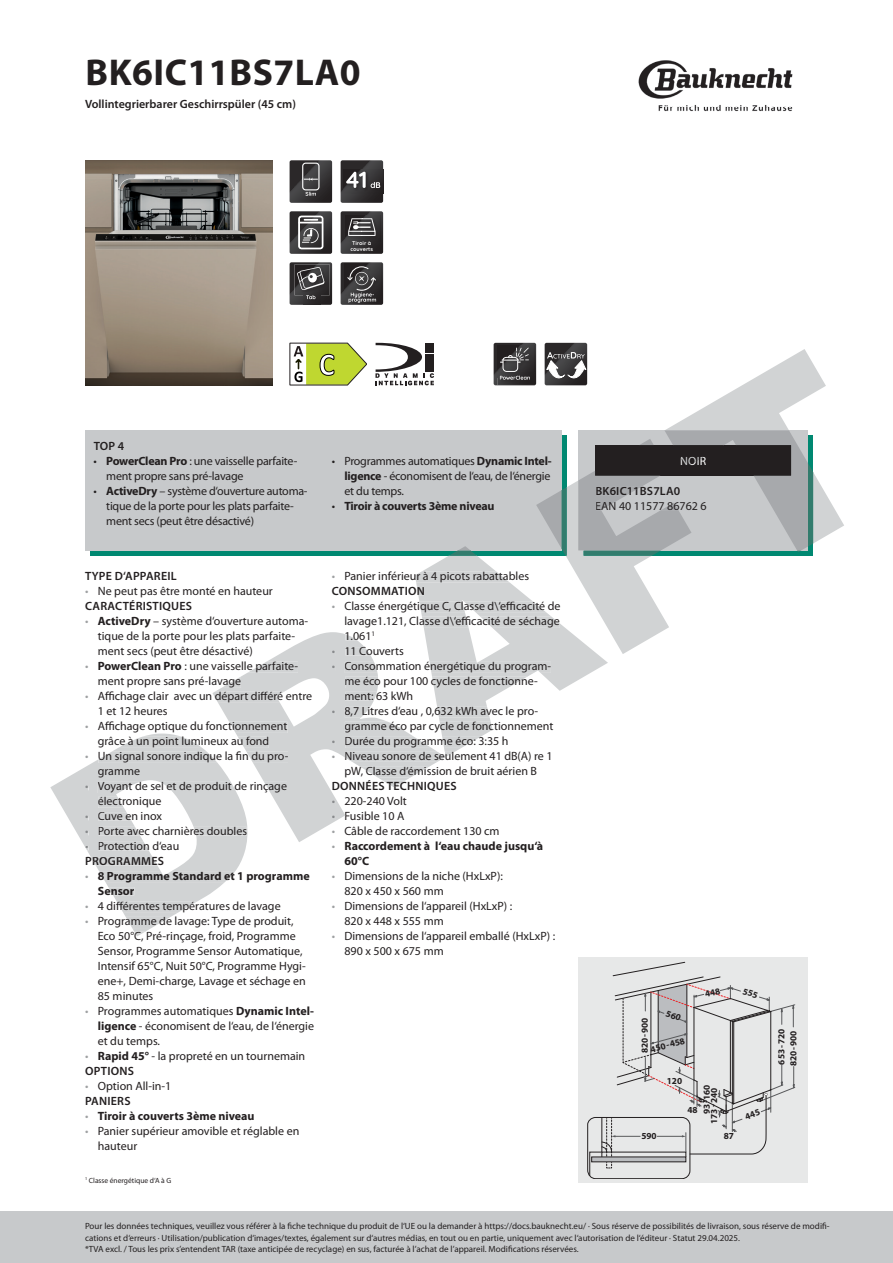
<style>
.page{position:relative;width:893px;height:1263px;background:#fff}
.page>*{position:absolute;margin:0;border:0;box-sizing:border-box;transform-origin:0 0}
.t1{font:700 37.5px "Myriad Pro";letter-spacing:.01em;color:#231f20}
.t2{font:12px/15px "Myriad Pro";color:#231f20}
.t3{font:12px/15px "Myriad Pro";letter-spacing:-.02em;color:#231f20}
.t4{font:600 12px "Myriad Pro";letter-spacing:.01em;color:#231f20}
.t5{font:700 12px/15px "Myriad Pro";color:#231f20}
.t6{font:700 12px "Myriad Pro";letter-spacing:-.02em;color:#231f20}
.t7{font:12px/15px "Myriad Pro";color:#9ea0a2}
.t8{font:12px "Myriad Pro";color:#888a8c}
.t9{font:12px "Myriad Pro";color:#d1d3d4}
.t10{font:700 9.3px/11.9px "Myriad Pro";color:#231f20}
.t11{font:700 9.15px "Myriad Pro";color:#231f20}
.t12{font:9px/11.2px "Myriad Pro";color:#231f20}
.t13{font:7.5px "Myriad Pro";color:#231f20}
.t14{font:7.05px "Myriad Pro";color:#231f20}
.t15{font:700 5.4px/5.4px "Quicksand Pro";color:#fff}
.s1{font-weight:700}
.s2{color:#9ea0a2}
.s3{font-weight:600}
.s4{color:#231f20}
.s5{color:#888a8c}
.s6{font-weight:400;color:#9ea0a2}
.s7{font-weight:400}
</style>
<div class="page">
<img style="left:638px;top:60px;width:155px;height:52px">
<div style="left:0;top:1212px;width:893px;height:51px;background:#c7c9cb"></div>
<img style="left:85px;top:160px;width:188px;height:183px">
<svg style="left:290px;top:160px;width:42px;height:43px;background:#454345"></svg>
<svg style="left:290px;top:211px;width:42px;height:43px;background:#5b5a5b"></svg>
<svg style="left:290px;top:262px;width:42px;height:43px;background:#4a4849"></svg>
<svg style="left:341px;top:160px;width:42px;height:43px;background:#484748"></svg>
<svg style="left:341px;top:211px;width:42px;height:43px;background:#474546"></svg>
<svg style="left:341px;top:262px;width:42px;height:43px;background:#494748"></svg>
<div style="left:578px;top:958px;width:230px;height:225px;background:#e7e8e8"></div>
<svg style="left:50px;top:343px;width:794px;height:593px"></svg>
<svg style="left:587px;top:962px;width:208px;height:217px"></svg>
<h1 class="t1" style="left:85px;top:48px;width:277px">BK6IC11BS7LA0</h1>
<p class="t4" style="left:85px;top:97px;width:212px">Vollintegrierbarer Geschirrspüler (45 cm)</p>
<p class="t15" style="left:350px;top:241px;width:24px">Tiroir à couverts</p>
<p class="t4" style="left:94px;top:439px;width:32px">TOP 4</p>
<p class="t3" style="left:106px;top:454px;width:193px;text-indent:-13px">• <span class="s1">PowerClean Pro</span> : une vaisselle parfaite&shy;ment propre sans pré-lavage</p>
<p class="t3" style="left:106px;top:484px;width:203px;text-indent:-13px">• <span class="s1">ActiveDry</span> – système d‘ouverture automa&shy;tique de la porte pour les plats parfaite&shy;ment secs (peut être désactivé)</p>
<p class="t4" style="left:85px;top:570px;width:93px">TYPE D‘APPAREIL</p>
<p class="t2" style="left:85px;top:584px;width:189px"><span class="s2">•</span> Ne peut pas être monté en hauteur<br><span class="s3">CARACTÉRISTIQUES</span></p>
<p class="t2" style="left:98px;top:614px;width:212px;text-indent:-13px"><span class="s2">•</span> <span class="s1">ActiveDry</span> – système d‘ouverture automa&shy;tique de la porte pour les plats parfaite&shy;ment secs (peut être désactivé)</p>
<p class="t2" style="left:85px;top:659px;width:215px"><span class="s2">•</span> <span class="s1">PowerClean Pro</span> : une vaisselle parfaite-</p>
<p class="t7" style="left:85px;top:689px;width:31px">• <span class="s4">f</span></p>
<p class="t2" style="left:261px;top:689px;width:5px">f</p>
<p class="t2" style="left:98px;top:704px;width:71px">1 et 12 heures</p>
<p class="t7" style="left:85px;top:719px;width:31px">• <span class="s4">f</span></p>
<p class="t7" style="left:85px;top:749px;width:5px">•</p>
<p class="t2" style="left:98px;top:674px;width:216px">ment propre sans pré-lavage<br>Affichage clair avec un départ différé entre</p>
<p class="t2" style="left:98px;top:719px;width:192px">Affichage optique du fonctionnement grâce à un point lumineux au fond<br>Un signal sonore indique la fin du pro-</p>
<p class="t2" style="left:98px;top:779px;width:191px">Voyant de sel et de produit de rinçage</p>
<p class="t2" style="left:98px;top:764px;width:44px">gramme</p>
<p class="t8" style="left:85px;top:780px;width:5px">•</p>
<p class="t2" style="left:98px;top:794px;width:65px">électronique</p>
<p class="t2" style="left:85px;top:809px;width:79px"><span class="s5">•</span> Cuve en inox</p>
<p class="t2" style="left:85px;top:824px;width:164px"><span class="s5">•</span> Porte avec charnières doubles</p>
<p class="t2" style="left:85px;top:839px;width:96px"><span class="s5">•</span> Protection d‘eau<br><span class="s3">PROGRAMMES</span></p>
<p class="t5" style="left:98px;top:868px;width:213px">8 Programme Standard et 1 programme<br>Sensor</p>
<p class="t2" style="left:98px;top:899px;width:199px">4 différentes températures de lavage<br>Programme de lavage: Type de produit,<br>Eco 50°C, Pré-rinçage, froid, Programme</p>
<p class="t7" style="left:85px;top:869px;width:5px">•</p>
<p class="t7" style="left:85px;top:899px;width:36px">• <span class="s4">f </span>•</p>
<p class="t2" style="left:98px;top:944px;width:210px">Sensor, Programme Sensor Automatique, Intensif 65°C, Nuit 50°C, Programme Hygi&shy;ene+, Demi-charge, Lavage et séchage en 85 minutes</p>
<p class="t2" style="left:98px;top:1004px;width:218px;text-align:justify;text-indent:-13px"><span class="s2">•</span> Programmes automatiques <span class="s1">Dynamic Intel&shy;ligence</span> - économisent de l‘eau, de l‘énergie et du temps.</p>
<p class="t2" style="left:85px;top:1049px;width:222px"><span class="s2">•</span> <span class="s1">Rapid 45°</span> - la propreté en un tournemain<br><span class="s3">OPTIONS</span></p>
<p class="t2" style="left:85px;top:1079px;width:88px"><span class="s2">•</span> Option All-in-1<br><span class="s3">PANIERS</span></p>
<p class="t5" style="left:85px;top:1108px;width:171px"><span class="s6">•</span> Tiroir à couverts 3ème niveau</p>
<p class="t2" style="left:98px;top:1124px;width:203px;text-indent:-13px"><span class="s2">•</span> Panier supérieur amovible et réglable en hauteur</p>
<p class="t13" style="left:85px;top:1176px;width:88px"><sup>1</sup> Classe énergétique d‘A à G</p>
<p class="t2" style="left:344px;top:454px;width:209px;text-align:justify;text-indent:-13px">• Programmes automatiques <span class="s1">Dynamic Intel&shy;ligence</span> - économisent de l‘eau, de l‘énergie et du temps.</p>
<p class="t6" style="left:332px;top:498px;width:164px"><span class="s7">•</span> Tiroir à couverts 3ème niveau</p>
<p class="t2" style="left:344px;top:569px;width:186px">Panier inférieur à 4 picots rabattables</p>
<p class="t4" style="left:332px;top:585px;width:95px">CONSOMMATION</p>
<p class="t2" style="left:344px;top:599px;width:218px">Classe énergétique C, Classe d\‘efficacité de lavage1.121, Classe d\‘efficacité de séchage</p>
<p class="t2" style="left:344px;top:659px;width:208px">Consommation énergétique du program&shy;me éco pour 100 cycles de fonctionne-</p>
<p class="t2" style="left:344px;top:704px;width:211px">8,7 Litres d‘eau , 0,632 kWh avec le pro&shy;gramme éco par cycle de fonctionnement Durée du programme éco: 3:35 h<br>Niveau sonore de seulement 41 dB(A) re 1</p>
<p class="t7" style="left:332px;top:569px;width:5px">•</p>
<p class="t7" style="left:332px;top:599px;width:5px">•</p>
<p class="t2" style="left:506px;top:599px;width:11px">f</p>
<p class="t2" style="left:461px;top:614px;width:11px">f</p>
<p class="t14" style="left:372px;top:630px;width:5px">1</p>
<p class="t2" style="left:344px;top:629px;width:29px">1.061</p>
<p class="t2" style="left:332px;top:644px;width:74px"><span class="s5">•</span> 11 Couverts <span class="s5">•</span></p>
<p class="t2" style="left:344px;top:689px;width:70px">ment: 63 kWh</p>
<p class="t8" style="left:332px;top:705px;width:5px">•</p>
<p class="t8" style="left:332px;top:735px;width:5px">•</p>
<p class="t2" style="left:344px;top:764px;width:194px">pW, Classe d‘émission de bruit aérien B</p>
<p class="t4" style="left:332px;top:780px;width:127px">DONNÉES TECHNIQUES</p>
<p class="t8" style="left:332px;top:795px;width:5px">•</p>
<p class="t2" style="left:332px;top:809px;width:74px"><span class="s5">•</span> Fusible 10 A</p>
<p class="t7" style="left:332px;top:749px;width:5px">•</p>
<p class="t2" style="left:344px;top:794px;width:64px">220-240 Volt</p>
<p class="t2" style="left:332px;top:824px;width:169px"><span class="s2">•</span> Câble de raccordement 130 cm</p>
<p class="t5" style="left:344px;top:838px;width:200px;text-indent:-13px"><span class="s6">•</span> Raccordement à l‘eau chaude jusqu‘à<br>60°C</p>
<p class="t2" style="left:344px;top:869px;width:160px;text-indent:-13px"><span class="s2">•</span> Dimensions de la niche (HxLxP):<br>820 x 450 x 560 mm</p>
<p class="t2" style="left:344px;top:899px;width:169px;text-indent:-13px"><span class="s2">•</span> Dimensions de l‘appareil (HxLxP) :<br>820 x 448 x 555 mm</p>
<p class="t2" style="left:344px;top:929px;width:212px;text-indent:-13px"><span class="s2">•</span> Dimensions de l‘appareil emballé (HxLxP) :<br>890 x 500 x 675 mm</p>
<p class="t9" style="left:680px;top:454px;width:28px">NOIR</p>
<p class="t4" style="left:595px;top:484px;width:86px">BK6IC11BS7LA0</p>
<p class="t2" style="left:595px;top:499px;width:113px">EAN 40 11577 86762 6</p>
<p class="t10" style="left:638px;top:1053px;width:37px;rotate:-90deg">820-900</p>
<p class="t11" style="left:649px;top:1044px;width:37px;rotate:-15deg">450-458</p>
<p class="t10" style="left:641px;top:1130px;width:17px">590</p>
<p class="t10" style="left:667px;top:1074px;width:17px">120</p>
<p class="t10" style="left:700px;top:1114px;width:31px;rotate:-90deg">93 -160</p>
<p class="t10" style="left:708px;top:1124px;width:38px;rotate:-90deg">173 -240</p>
<p class="t10" style="left:687px;top:1104px;width:12px">48</p>
<p class="t10" style="left:724px;top:1130px;width:12px">87</p>
<p class="t10" style="left:775px;top:1066px;width:38px;rotate:-90deg">653-720<br>820-900</p>
<p class="t12" style="left:85px;top:1221px;width:746px">Pour les données techniques, veuillez vous référer à la fiche technique du produit de l‘UE ou la demander à https://docs.bauknecht.eu/ · Sous réserve de possibilités de livraison, sous réserve de modifi&shy;cations et d‘erreurs · Utilisation/publication d‘images/textes, également sur d‘autres médias, en tout ou en partie, uniquement avec l‘autorisation de l‘éditeur · Statut 29.04.2025.<br>*TVA excl. / Tous les prix s’entendent TAR (taxe anticipée de recyclage) en sus, facturée à l’achat de l’appareil. Modifications réservées.</p>
</div>
